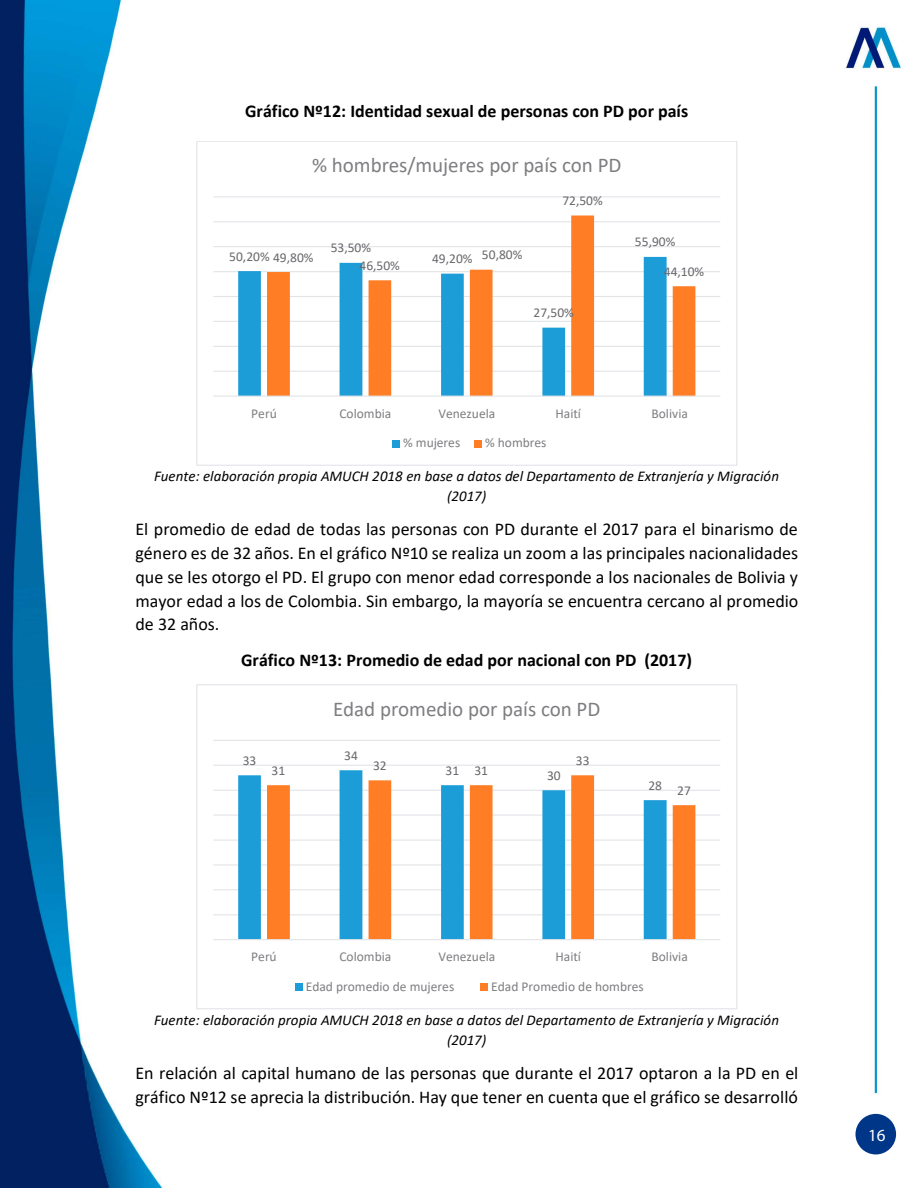
<style>
.page{position:relative;width:918px;height:1188px;background:#fff}
.page>*{position:absolute;margin:0;border:0;box-sizing:border-box;transform-origin:0 0}
.t1{font:21px "Calibri";letter-spacing:-.005em;color:#7e7d81}
.t2{font:18px/23.7px "Calibri";color:#000;text-align:justify}
.t3{font:700 18px "Calibri";color:#000}
.t4{font:17.1px "Myriad Pro";color:#fff}
.t5{font:italic 15px/19.8px "Calibri";color:#000;text-align:center}
.t6{font:13.5px "Calibri";color:#7e7d81}
.t7{font:13.5px "Calibri";color:#68676b}
</style>
<div class="page">
<img style="left:0;top:0;width:901px;height:1188px">
<div style="left:855px;top:1114px;width:41px;height:40px;background:#003687;border-radius:50%"></div>
<div style="left:197px;top:141px;width:540px;height:324px;background:#fff"></div>
<hr style="left:213px;top:371px;width:507px;height:1px;background:#e3e4e8">
<hr style="left:213px;top:346px;width:507px;height:1px;background:#e3e4e8">
<hr style="left:213px;top:321px;width:507px;height:1px;background:#e3e4e8">
<hr style="left:213px;top:296px;width:507px;height:1px;background:#e3e4e8">
<hr style="left:213px;top:271px;width:507px;height:1px;background:#e3e4e8">
<hr style="left:213px;top:246px;width:507px;height:1px;background:#e3e4e8">
<hr style="left:213px;top:221px;width:507px;height:1px;background:#e3e4e8">
<hr style="left:213px;top:196px;width:507px;height:1px;background:#e3e4e8">
<svg style="left:238px;top:271px;width:29px;height:125px;fill:#1c9dd8"></svg>
<svg style="left:267px;top:216px;width:428px;height:180px"></svg>
<hr style="left:213px;top:396px;width:507px;height:1px;background:#e3e4e8">
<div style="left:392px;top:440px;width:8px;height:7px;background:#1c9dd8"></div>
<div style="left:474px;top:440px;width:8px;height:7px;background:#ff7e25"></div>
<div style="left:197px;top:685px;width:540px;height:324px;background:#fff"></div>
<hr style="left:213px;top:914px;width:507px;height:1px;background:#e3e4e8">
<hr style="left:213px;top:889px;width:507px;height:1px;background:#e3e4e8">
<hr style="left:213px;top:864px;width:507px;height:2px;background:#e3e4e8">
<hr style="left:213px;top:840px;width:507px;height:1px;background:#e3e4e8">
<hr style="left:213px;top:815px;width:507px;height:1px;background:#e3e4e8">
<hr style="left:213px;top:790px;width:507px;height:1px;background:#e3e4e8">
<hr style="left:213px;top:765px;width:507px;height:1px;background:#e3e4e8">
<hr style="left:213px;top:740px;width:507px;height:1px;background:#e3e4e8">
<svg style="left:238px;top:770px;width:125px;height:169px;fill:#1c9dd8"></svg>
<svg style="left:267px;top:775px;width:428px;height:164px"></svg>
<hr style="left:213px;top:939px;width:507px;height:1px;background:#e3e4e8">
<div style="left:295px;top:983px;width:8px;height:8px;background:#1c9dd8"></div>
<div style="left:481px;top:983px;width:7px;height:8px;background:#ff7e25"></div>
<p class="t3" style="left:245px;top:99px;width:445px">Gráfico Nº12: Identidad sexual de personas con PD por país</p>
<p class="t1" style="left:312px;top:151px;width:311px">% hombres/mujeres por país con PD</p>
<p class="t7" style="left:229px;top:247px;width:86px">50,20% 49,80%</p>
<p class="t7" style="left:331px;top:239px;width:42px">53,50%</p>
<p class="t7" style="left:360px;top:256px;width:42px">46,50%</p>
<p class="t7" style="left:432px;top:249px;width:42px">49,20%</p>
<p class="t7" style="left:482px;top:245px;width:42px">50,80%</p>
<p class="t7" style="left:562px;top:191px;width:42px">72,50%</p>
<p class="t7" style="left:534px;top:303px;width:42px">27,50%</p>
<p class="t7" style="left:635px;top:233px;width:42px">55,90%</p>
<p class="t7" style="left:664px;top:262px;width:42px">44,10%</p>
<p class="t6" style="left:251px;top:404px;width:27px">Perú</p>
<p class="t6" style="left:339px;top:404px;width:53px">Colombia</p>
<p class="t6" style="left:438px;top:404px;width:58px">Venezuela</p>
<p class="t6" style="left:556px;top:404px;width:27px">Haití</p>
<p class="t6" style="left:652px;top:404px;width:38px">Bolivia</p>
<p class="t6" style="left:403px;top:434px;width:59px">% mujeres</p>
<p class="t6" style="left:485px;top:434px;width:63px">% hombres</p>
<p class="t5" style="left:154px;top:466px;width:627px">Fuente: elaboración propia AMUCH 2018 en base a datos del Departamento de Extranjería y Migración (2017)</p>
<p class="t2" style="left:135px;top:517px;width:664px">El promedio de edad de todas las personas con PD durante el 2017 para el binarismo de género es de 32 años. En el gráfico Nº10 se realiza un zoom a las principales nacionalidades que se les otorgo el PD. El grupo con menor edad corresponde a los nacionales de Bolivia y mayor edad a los de Colombia. Sin embargo, la mayoría se encuentra cercano al promedio de 32 años.</p>
<p class="t3" style="left:241px;top:647px;width:453px">Gráfico Nº13: Promedio de edad por nacional con PD (2017)</p>
<p class="t7" style="left:243px;top:751px;width:15px">33</p>
<p class="t7" style="left:272px;top:761px;width:15px">31</p>
<p class="t1" style="left:333px;top:695px;width:269px">Edad promedio por país con PD</p>
<p class="t7" style="left:344px;top:746px;width:15px">34</p>
<p class="t7" style="left:373px;top:756px;width:15px">32</p>
<p class="t7" style="left:446px;top:761px;width:15px">31</p>
<p class="t7" style="left:474px;top:761px;width:15px">31</p>
<p class="t7" style="left:547px;top:766px;width:15px">30</p>
<p class="t7" style="left:576px;top:751px;width:15px">33</p>
<p class="t7" style="left:648px;top:776px;width:15px">28</p>
<p class="t7" style="left:677px;top:781px;width:15px">27</p>
<p class="t6" style="left:251px;top:947px;width:27px">Perú</p>
<p class="t6" style="left:339px;top:947px;width:53px">Colombia</p>
<p class="t6" style="left:438px;top:947px;width:58px">Venezuela</p>
<p class="t6" style="left:555px;top:947px;width:27px">Haití</p>
<p class="t6" style="left:652px;top:947px;width:38px">Bolivia</p>
<p class="t6" style="left:306px;top:977px;width:150px">Edad promedio de mujeres</p>
<p class="t6" style="left:491px;top:977px;width:154px">Edad Promedio de hombres</p>
<p class="t5" style="left:154px;top:1009px;width:627px">Fuente: elaboración propia AMUCH 2018 en base a datos del Departamento de Extranjería y Migración (2017)</p>
<p class="t2" style="left:135px;top:1061px;width:664px">En relación al capital humano de las personas que durante el 2017 optaron a la PD en el gráfico Nº12 se aprecia la distribución. Hay que tener en cuenta que el gráfico se desarrolló</p>
<p class="t4" style="left:868px;top:1124px;width:19px">16</p>
</div>
